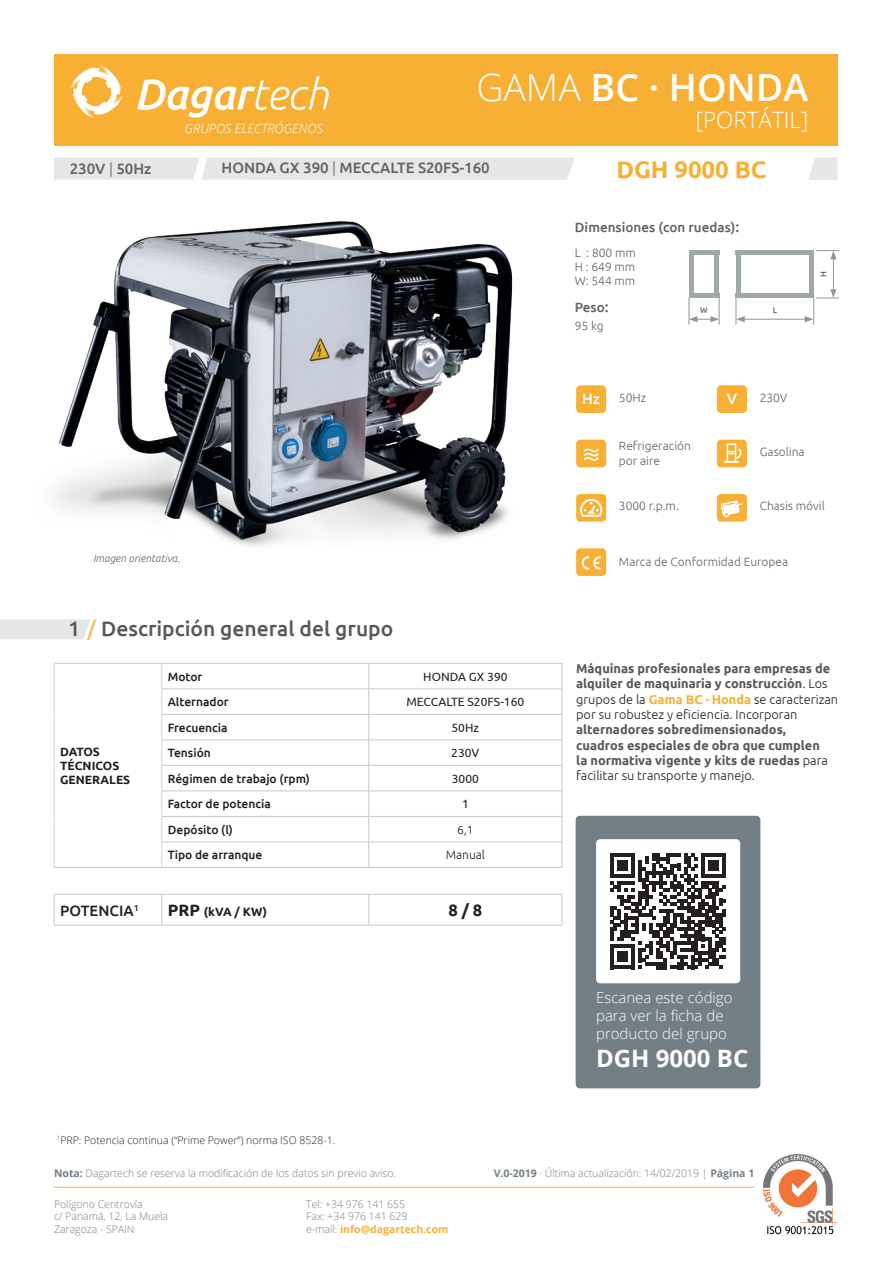
<style>
.page{position:relative;width:893px;height:1263px;background:#fff}
.page>*{position:absolute;margin:0;border:0;box-sizing:border-box;transform-origin:0 0}
.t1{font:600 37.5px "Open Sans";color:#fff}
.t2{font:700 24px "Ubuntu";color:#f7b033}
.t3{font:700 24px "Open Sans";color:#fff}
.t4{font:300 22.5px "Open Sans";color:#fff}
.t5{font:500 21px "Ubuntu";color:#57585a}
.t6{font:700 16.5px "Ubuntu";color:#231f20}
.t7{font:300 15px/18px "Open Sans";color:#fff}
.t8{font:500 15px "Ubuntu";color:#636366}
.t9{font:500 15px "Ubuntu";color:#231f20}
.t10{font:500 15px "Ubuntu";color:#fff}
.t11{font:500 13.5px "Ubuntu";color:#636366}
.t12{font:700 12.75px/15.3px "Ubuntu";color:#57585a}
.t13{font:italic 300 12.75px "Open Sans";color:#fff}
.t14{font:300 12px/14.4px "Ubuntu";color:#636366}
.t15{font:500 12px "Ubuntu";color:#231f20}
.t16{font:12px "Ubuntu";color:#231f20}
.t17{font:700 12px/14.4px "Ubuntu";color:#231f20}
.t18{font:300 12px "Ubuntu";color:#231f20}
.t19{font:300 10.5px/12.6px "Open Sans";color:#737f86}
.t20{font:300 10.5px "Open Sans";color:#231f20}
.t21{font:italic 300 10.5px "Ubuntu";color:#636366}
.t22{font:500 8.1px "Ubuntu";color:#636366}
.s1{font-weight:300}
.s2{font-size:15px}
.s3{color:#f9bf5e}
.s4{font-size:16.5px}
.s5{font-weight:300;color:#231f20}
.s6{color:#f7b033}
.s7{font-weight:700}
.s8{font-weight:700;color:#f7b033}
</style>
<div class="page">
<div style="left:54px;top:54px;width:783px;height:92px;background:#f7b033"></div>
<div style="left:54px;top:157px;width:521px;height:23px;background:#e6e7e9"></div>
<svg style="left:808px;top:157px;width:29px;height:23px"></svg>
<hr style="left:54px;top:1187px;width:700px;height:1px;background:#f7b033">
<svg style="left:71px;top:65px;width:52px;height:54px"></svg>
<svg style="left:137px;top:76px;width:192px;height:42px"></svg>
<img style="left:763px;top:1154px;width:74px;height:81px">
<img style="left:55px;top:221px;width:458px;height:325px">
<div style="left:0;top:619px;width:91px;height:20px;background:#e6e7e9"></div>
<div style="left:576px;top:385px;width:30px;height:28px;background:#f7b033;border-radius:4px"></div>
<div style="left:576px;top:440px;width:30px;height:27px;background:#f7b033;border-radius:4px"></div>
<div style="left:576px;top:494px;width:30px;height:28px;background:#f7b033;border-radius:4px"></div>
<div style="left:717px;top:385px;width:30px;height:28px;background:#f7b033;border-radius:4px"></div>
<div style="left:717px;top:440px;width:30px;height:27px;background:#f7b033;border-radius:4px"></div>
<div style="left:576px;top:548px;width:30px;height:28px;background:#f7b033;border-radius:4px"></div>
<svg style="left:584px;top:448px;width:15px;height:13px"></svg>
<svg style="left:580px;top:499px;width:22px;height:18px"></svg>
<svg style="left:582px;top:556px;width:19px;height:14px"></svg>
<div style="left:717px;top:494px;width:30px;height:28px;background:#f7b033;border-radius:4px"></div>
<hr style="left:54px;top:894px;width:108px;height:1px;background:#c7c8ca">
<hr style="left:54px;top:894px;width:1px;height:31px;background:#c7c8ca">
<hr style="left:162px;top:894px;width:207px;height:1px;background:#c7c8ca">
<hr style="left:162px;top:894px;width:1px;height:31px;background:#c7c8ca">
<hr style="left:369px;top:894px;width:193px;height:1px;background:#c7c8ca">
<hr style="left:368px;top:894px;width:1px;height:31px;background:#c7c8ca">
<hr style="left:562px;top:894px;width:1px;height:31px;background:#c7c8ca">
<hr style="left:54px;top:925px;width:108px;height:1px;background:#c7c8ca">
<hr style="left:162px;top:925px;width:207px;height:1px;background:#c7c8ca">
<hr style="left:369px;top:925px;width:193px;height:1px;background:#c7c8ca">
<hr style="left:54px;top:663px;width:108px;height:1px;background:#c7c8ca">
<hr style="left:54px;top:867px;width:108px;height:1px;background:#c7c8ca">
<hr style="left:162px;top:663px;width:207px;height:1px;background:#c7c8ca">
<hr style="left:369px;top:663px;width:193px;height:1px;background:#c7c8ca">
<hr style="left:162px;top:688px;width:207px;height:1px;background:#c7c8ca">
<hr style="left:369px;top:688px;width:193px;height:1px;background:#c7c8ca">
<hr style="left:162px;top:714px;width:207px;height:1px;background:#c7c8ca">
<hr style="left:369px;top:714px;width:193px;height:1px;background:#c7c8ca">
<hr style="left:162px;top:740px;width:207px;height:1px;background:#c7c8ca">
<hr style="left:369px;top:740px;width:193px;height:1px;background:#c7c8ca">
<hr style="left:162px;top:765px;width:207px;height:1px;background:#c7c8ca">
<hr style="left:369px;top:765px;width:193px;height:1px;background:#c7c8ca">
<hr style="left:162px;top:791px;width:207px;height:1px;background:#c7c8ca">
<hr style="left:369px;top:791px;width:193px;height:1px;background:#c7c8ca">
<hr style="left:162px;top:816px;width:207px;height:1px;background:#c7c8ca">
<hr style="left:369px;top:816px;width:193px;height:1px;background:#c7c8ca">
<hr style="left:162px;top:842px;width:207px;height:1px;background:#c7c8ca">
<hr style="left:369px;top:842px;width:193px;height:1px;background:#c7c8ca">
<svg style="left:368px;top:664px;width:1px;height:203px"></svg>
<svg style="left:562px;top:663px;width:1px;height:204px"></svg>
<hr style="left:162px;top:867px;width:207px;height:1px;background:#c7c8ca">
<hr style="left:369px;top:867px;width:193px;height:1px;background:#c7c8ca">
<svg style="left:54px;top:664px;width:1px;height:203px"></svg>
<svg style="left:162px;top:664px;width:1px;height:203px"></svg>
<div style="left:576px;top:816px;width:184px;height:272px;background:#737f86;border-radius:4px"></div>
<div style="left:596px;top:839px;width:144px;height:144px;background:#fff;border-radius:4px"></div>
<svg style="left:610px;top:853px;width:116px;height:116px"></svg>
<svg style="left:723px;top:443px;width:19px;height:20px"></svg>
<div style="left:736px;top:293px;width:78px;height:5px;background:#a0a8ac"></div>
<div style="left:809px;top:253px;width:5px;height:45px;background:#a0a8ac"></div>
<div style="left:689px;top:293px;width:30px;height:5px;background:#a0a8ac"></div>
<hr style="left:833px;top:257px;width:1px;height:35px;background:#939598">
<svg style="left:816px;top:250px;width:23px;height:9px"></svg>
<hr style="left:742px;top:319px;width:65px;height:1px;background:#939598">
<svg style="left:736px;top:298px;width:9px;height:27px"></svg>
<svg style="left:805px;top:289px;width:34px;height:36px"></svg>
<svg style="left:689px;top:298px;width:31px;height:27px"></svg>
<div style="left:736px;top:250px;width:78px;height:5px;background:#a0a8ac"></div>
<div style="left:736px;top:253px;width:5px;height:45px;background:#a0a8ac"></div>
<div style="left:689px;top:250px;width:30px;height:5px;background:#a0a8ac"></div>
<div style="left:714px;top:253px;width:5px;height:45px;background:#a0a8ac"></div>
<div style="left:689px;top:253px;width:5px;height:45px;background:#a0a8ac"></div>
<svg style="left:720px;top:500px;width:23px;height:22px"></svg>
<p class="t13" style="left:185px;top:119px;width:140px">GRUPOS ELECTRÓGENOS</p>
<h1 class="t1" style="left:476px;top:61px;width:333px"><span class="s1">GAMA</span> BC · HONDA</h1>
<h3 class="t4" style="left:696px;top:104px;width:114px">[PORTÁTIL]</h3>
<p class="t8" style="left:70px;top:159px;width:83px">230V <span class="s1">|</span> 50Hz</p>
<p class="t8" style="left:222px;top:158px;width:270px">HONDA GX 390 <span class="s1">|</span> MECCALTE S20FS-160</p>
<h2 class="t2" style="left:616px;top:155px;width:151px">DGH 9000 BC</h2>
<p class="t11" style="left:575px;top:219px;width:166px">Dimensiones (con ruedas)<span class="s2">:</span></p>
<p class="t14" style="left:575px;top:245px;width:62px;text-align:justify">L : 800 mm H : 649 mm W: 544 mm</p>
<p class="t11" style="left:575px;top:299px;width:35px">Peso<span class="s2">:</span></p>
<p class="t14" style="left:575px;top:318px;width:30px">95 kg</p>
<p class="t22" style="left:700px;top:305px;width:9px">W</p>
<p class="t22" style="left:773px;top:305px;width:6px">L</p>
<p class="t22" style="left:818px;top:277px;width:7px;rotate:-90deg">H</p>
<p class="t21" style="left:93px;top:551px;width:88px">Imagen orientativa.</p>
<h3 class="t5" style="left:68px;top:615px;width:327px">1 <span class="s3">/</span> Descripción general del grupo</h3>
<p class="t17" style="left:60px;top:744px;width:72px">DATOS<br>TÉCNICOS<br>GENERALES</p>
<p class="t15" style="left:168px;top:669px;width:36px">Motor</p>
<p class="t16" style="left:423px;top:669px;width:86px">HONDA GX 390</p>
<p class="t15" style="left:168px;top:694px;width:62px">Alternador</p>
<p class="t16" style="left:406px;top:695px;width:119px">MECCALTE S20FS-160</p>
<p class="t15" style="left:168px;top:720px;width:61px">Frecuencia</p>
<p class="t16" style="left:452px;top:720px;width:29px">50Hz</p>
<p class="t15" style="left:168px;top:745px;width:45px">Tensión</p>
<p class="t16" style="left:451px;top:746px;width:30px">230V</p>
<p class="t15" style="left:168px;top:771px;width:144px">Régimen de trabajo (rpm)</p>
<p class="t16" style="left:452px;top:771px;width:29px">3000</p>
<p class="t15" style="left:168px;top:796px;width:105px">Factor de potencia</p>
<p class="t16" style="left:462px;top:797px;width:8px">1</p>
<p class="t15" style="left:168px;top:822px;width:67px">Depósito (l)</p>
<p class="t18" style="left:457px;top:822px;width:18px">6,1</p>
<p class="t15" style="left:168px;top:847px;width:96px">Tipo de arranque</p>
<p class="t18" style="left:446px;top:848px;width:41px">Manual</p>
<p class="t9" style="left:60px;top:901px;width:80px">POTENCIA<sup>1</sup></p>
<p class="t17" style="left:168px;top:904px;width:101px"><span class="s4">PRP</span> (kVA / KW)</p>
<p class="t6" style="left:448px;top:900px;width:35px">8 / 8</p>
<p class="t20" style="left:57px;top:1132px;width:280px"><sup>1</sup>PRP: Potencia continua (“Prime Power”) norma ISO 8528-1.</p>
<p class="t10" style="left:582px;top:389px;width:20px">Hz</p>
<p class="t14" style="left:619px;top:390px;width:29px">50Hz</p>
<p class="t10" style="left:727px;top:389px;width:12px">V</p>
<p class="t14" style="left:619px;top:438px;width:74px">Refrigeración por aire</p>
<p class="t14" style="left:619px;top:499px;width:61px">3000 r.p.m.</p>
<p class="t14" style="left:760px;top:390px;width:29px">230V</p>
<p class="t14" style="left:760px;top:444px;width:46px">Gasolina</p>
<p class="t14" style="left:760px;top:499px;width:67px">Chasis móvil</p>
<p class="t14" style="left:619px;top:554px;width:171px">Marca de Conformidad Europea</p>
<p class="t12" style="left:576px;top:661px;width:264px">Máquinas profesionales para empresas de alquiler de maquinaria y construcción<span class="s5">. Los grupos de la</span> <span class="s6">Gama BC · Honda</span> <span class="s5">se caracterizan por su robustez y eficiencia. Incorporan</span></p>
<p class="t12" style="left:576px;top:722px;width:253px">alternadores sobredimensionados, cuadros especiales de obra que cumplen la normativa vigente y kits de ruedas <span class="s5">para facilitar su transporte y manejo.</span></p>
<p class="t7" style="left:596px;top:988px;width:138px">Escanea este código para ver la ficha de producto del grupo</p>
<h2 class="t3" style="left:596px;top:1041px;width:154px">DGH 9000 BC</h2>
<p class="t19" style="left:54px;top:1166px;width:343px"><span class="s7">Nota:</span> Dagartech se reserva la modificación de los datos sin previo aviso.</p>
<p class="t19" style="left:54px;top:1197px;width:116px">Polígono Centrovía<br>c/ Panamá, 12, La Muela<br>Zaragoza - SPAIN</p>
<p class="t19" style="left:306px;top:1197px;width:144px">Tel: +34 976 141 655<br>Fax: +34 976 141 629<br>e-mail: <span class="s8">info@dagartech.com</span></p>
<p class="t19" style="left:494px;top:1166px;width:262px"><span class="s7">V.0-2019</span> · Última actualización: 14/02/2019 | <span class="s7">Página 1</span></p>
</div>
